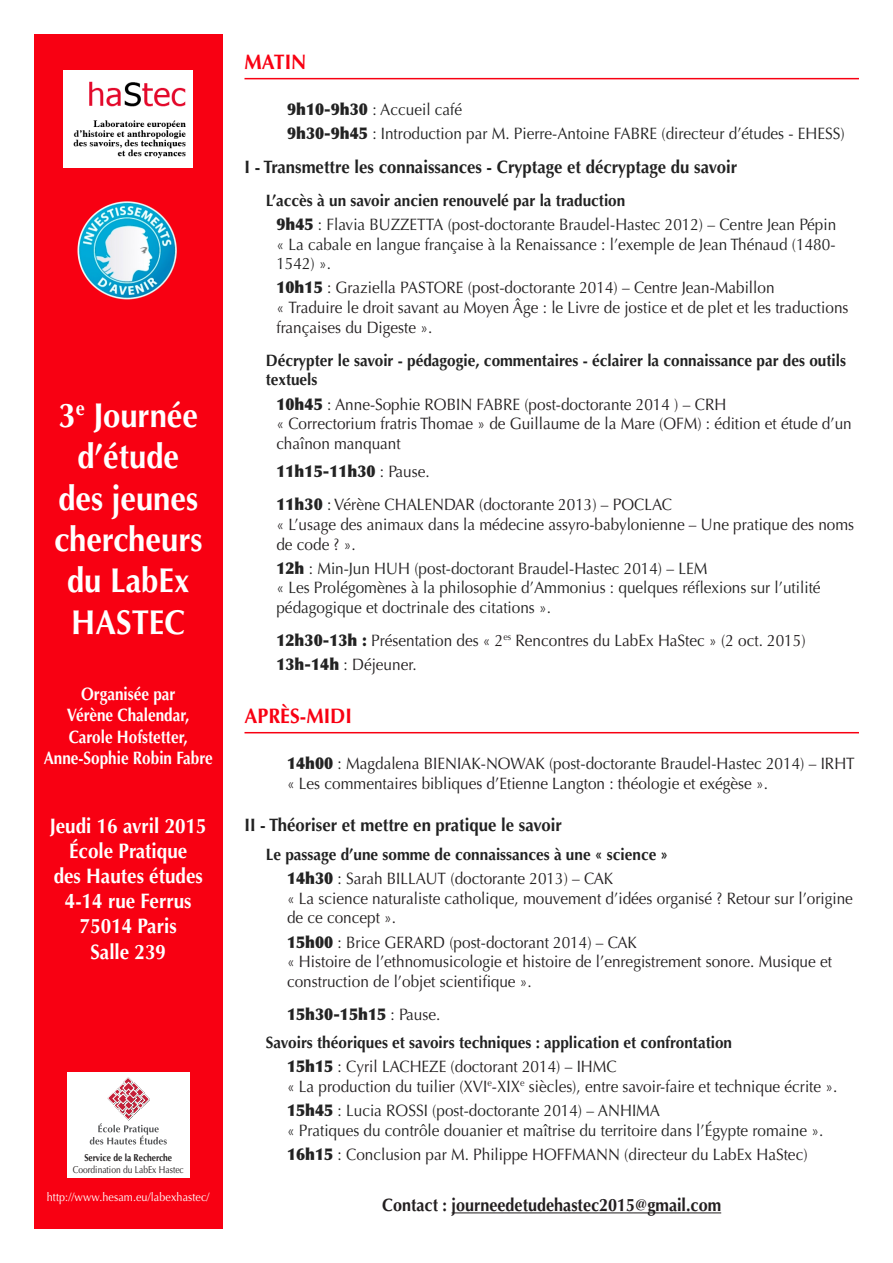
<style>
.page{position:relative;width:893px;height:1263px;background:#fff}
.page>*{position:absolute;margin:0;border:0;box-sizing:border-box;transform-origin:0 0}
.t1{font:700 34.5px/41.4px "Optima LT Std";color:#fff;text-align:center;scale:.9 1}
.t2{font:700 21px "Optima LT Std";color:#fff;scale:.9 1}
.t3{font:700 21px "Optima LT Std";color:#f80012;scale:.93 1}
.t4{font:700 18px "Optima LT Std";color:#222;scale:.93 1}
.t5{font:700 18px "Optima LT Std";color:#fff;scale:.85 1}
.t6{font:700 18px "Optima LT Std";color:#231f20;scale:.9 1}
.t7{font:16.5px/19.8px "Optima LT Std";color:#231f20;scale:.93 1}
.t8{font:16.5px/19.8px "Optima LT Std";color:#222;scale:.93 1}
.t9{font:700 16.5px/19.8px "Optima LT Std";color:#222;scale:.93 1}
.t10{font:900 16.5px "Optima LT Std";color:#222;scale:.93 1}
.t11{font:12px "Optima LT Std";letter-spacing:.01em;color:#fff;scale:.9 1}
.t12{font:9.9px "Optima LT Std";color:#231f20;scale:.85 1}
.t13{font:700 9.9px "Optima LT Std";color:#231f20;scale:.85 1}
.s1{font-weight:900}
.s2{font-weight:900;color:#222}
.s3{font-weight:400;color:#231f20}
.s4{color:#231f20}
</style>
<div class="page">
<div style="left:34px;top:34px;width:189px;height:1195px;background:#f80012"></div>
<img style="left:64px;top:70px;width:129px;height:98px">
<img style="left:77px;top:201px;width:100px;height:99px">
<div style="left:67px;top:1072px;width:123px;height:105px;background:#fff"></div>
<svg style="left:90px;top:1077px;width:77px;height:67px"></svg>
<hr style="left:452px;top:1212px;width:269px;height:1px;background:#231f20">
<hr style="left:244px;top:78px;width:615px;height:1px;background:#f80012">
<hr style="left:244px;top:732px;width:615px;height:1px;background:#f80012">
<p class="t1" style="left:54px;top:395px;width:166px">3<sup>e</sup> Journée d’étude des jeunes chercheurs du LabEx<br>HASTEC</p>
<p class="t5" style="left:81px;top:683px;width:113px">Organisée par</p>
<p class="t5" style="left:67px;top:705px;width:146px">Vérène Chalendar,</p>
<p class="t5" style="left:69px;top:726px;width:142px">Carole Hofstetter,</p>
<p class="t5" style="left:44px;top:748px;width:201px">Anne-Sophie Robin Fabre</p>
<p class="t2" style="left:50px;top:813px;width:176px">Jeudi 16 avril 2015</p>
<p class="t2" style="left:69px;top:838px;width:133px">École Pratique</p>
<p class="t2" style="left:54px;top:863px;width:167px">des Hautes études</p>
<p class="t2" style="left:65px;top:889px;width:142px">4-14 rue Ferrus</p>
<p class="t2" style="left:80px;top:914px;width:109px">75014 Paris</p>
<p class="t2" style="left:90px;top:939px;width:86px">Salle 239</p>
<p class="t13" style="left:84px;top:1152px;width:105px">Service de la Recherche</p>
<p class="t12" style="left:73px;top:1164px;width:132px">Coordination du LabEx Hastec</p>
<p class="t11" style="left:47px;top:1190px;width:182px">http://www.hesam.eu/labexhastec/</p>
<p class="t3" style="left:244px;top:50px;width:68px">MATIN</p>
<p class="t8" style="left:287px;top:99px;width:190px"><span class="s1">9h10-9h30</span> : Accueil café</p>
<p class="t8" style="left:287px;top:124px;width:601px"><span class="s1">9h30-9h45</span> : Introduction par M. Pierre-Antoine FABRE (directeur d’études - EHESS)</p>
<p class="t4" style="left:244px;top:157px;width:531px">I - Transmettre les connaissances - Cryptage et décryptage du savoir</p>
<p class="t9" style="left:266px;top:190px;width:388px">L’accès à un savoir ancien renouvelé par la traduction</p>
<p class="t8" style="left:276px;top:215px;width:603px"><span class="s1">9h45</span> : Flavia BUZZETTA (post-doctorante Braudel-Hastec 2012) – Centre Jean Pépin</p>
<p class="t8" style="left:276px;top:234px;width:603px">« La cabale en langue française à la Renaissance : l’exemple de Jean Thénaud (1480-<br>1542) ».</p>
<p class="t7" style="left:276px;top:278px;width:537px"><span class="s2">10h15</span> : Graziella PASTORE (post-doctorante 2014) – Centre Jean-Mabillon</p>
<p class="t7" style="left:276px;top:298px;width:617px">« Traduire le droit savant au Moyen Âge : le Livre de jostice et de plet et les traductions françaises du Digeste ».</p>
<p class="t9" style="left:266px;top:350px;width:625px">Décrypter le savoir - pédagogie, commentaires - éclairer la connaissance par des outils textuels</p>
<p class="t7" style="left:276px;top:394px;width:485px"><span class="s2">10h45</span> : Anne-Sophie ROBIN FABRE (post-doctorante 2014 ) – CRH</p>
<p class="t7" style="left:276px;top:414px;width:620px">« Correctorium fratris Thomae » de Guillaume de la Mare (OFM) : édition et étude d’un chaînon manquant</p>
<p class="t10" style="left:276px;top:462px;width:166px">11h15-11h30 <span class="s3">: Pause.</span></p>
<p class="t7" style="left:276px;top:495px;width:427px"><span class="s2">11h30</span> : Vérène CHALENDAR (doctorante 2013) – POCLAC</p>
<p class="t7" style="left:276px;top:514px;width:623px">« L’usage des animaux dans la médecine assyro-babylonienne – Une pratique des noms de code ? ».</p>
<p class="t8" style="left:276px;top:558px;width:465px"><span class="s1">12h</span> <span class="s4">:</span> Min-Jun HUH (post-doctorant Braudel-Hastec 2014) <span class="s4">–</span> LEM</p>
<p class="t8" style="left:276px;top:578px;width:587px">« Les Prolégomènes à la philosophie d’Ammonius : quelques réflexions sur l’utilité pédagogique et doctrinale des citations ».</p>
<p class="t7" style="left:276px;top:630px;width:570px"><span class="s2">12h30-13h :</span> Présentation des « 2<sup>es</sup> Rencontres du LabEx HaStec » (2 oct. 2015)</p>
<p class="t7" style="left:276px;top:655px;width:152px"><span class="s2">13h-14h</span> : Déjeuner.</p>
<p class="t3" style="left:244px;top:704px;width:117px">APRÈS-MIDI</p>
<p class="t8" style="left:287px;top:753px;width:612px"><span class="s1">14h00</span> : <span class="s4">Magdalena BIENIAK-NOWAK (</span>post-doctorante Braudel-Hastec 2014<span class="s4">) – IRHT</span></p>
<p class="t7" style="left:287px;top:773px;width:519px">« Les commentaires bibliques d’Etienne Langton : théologie et exégèse ».</p>
<p class="t4" style="left:244px;top:815px;width:343px">II - Théoriser et mettre en pratique le savoir</p>
<p class="t9" style="left:266px;top:844px;width:434px">Le passage d’une somme de connaissances à une « science »</p>
<p class="t7" style="left:287px;top:868px;width:352px"><span class="s2">14h30</span> : Sarah BILLAUT (doctorante 2013) – CAK</p>
<p class="t7" style="left:287px;top:888px;width:610px">« La science naturaliste catholique, mouvement d’idées organisé ? Retour sur l’origine de ce concept ».</p>
<p class="t7" style="left:287px;top:932px;width:378px"><span class="s2">15h00</span> : Brice GERARD (post-doctorant 2014) – CAK</p>
<p class="t7" style="left:287px;top:952px;width:587px">« Histoire de l’ethnomusicologie et histoire de l’enregistrement sonore. Musique et construction de l’objet scientifique ».</p>
<p class="t10" style="left:287px;top:1004px;width:166px">15h30-15h15 <span class="s3">: Pause.</span></p>
<p class="t9" style="left:266px;top:1033px;width:503px">Savoirs théoriques et savoirs techniques : application et confrontation</p>
<p class="t7" style="left:287px;top:1057px;width:356px"><span class="s2">15h15</span> : Cyril LACHEZE (doctorant 2014) – IHMC</p>
<p class="t7" style="left:287px;top:1076px;width:593px">« La production du tuilier (XVI<sup>e</sup>-XIX<sup>e</sup> siècles), entre savoir-faire et technique écrite ».</p>
<p class="t8" style="left:287px;top:1101px;width:403px"><span class="s1">15h45</span> : Lucia ROSSI (post-doctorante 2014) – ANHIMA</p>
<p class="t8" style="left:287px;top:1120px;width:578px">« Pratiques du contrôle douanier et maîtrise du territoire dans l’Égypte romaine ».</p>
<p class="t7" style="left:287px;top:1144px;width:561px"><span class="s2">16h15</span> : Conclusion par M. Philippe HOFFMANN (directeur du LabEx HaStec)</p>
<p class="t6" style="left:382px;top:1194px;width:378px">Contact : journeedetudehastec2015@gmail.com</p>
</div>
